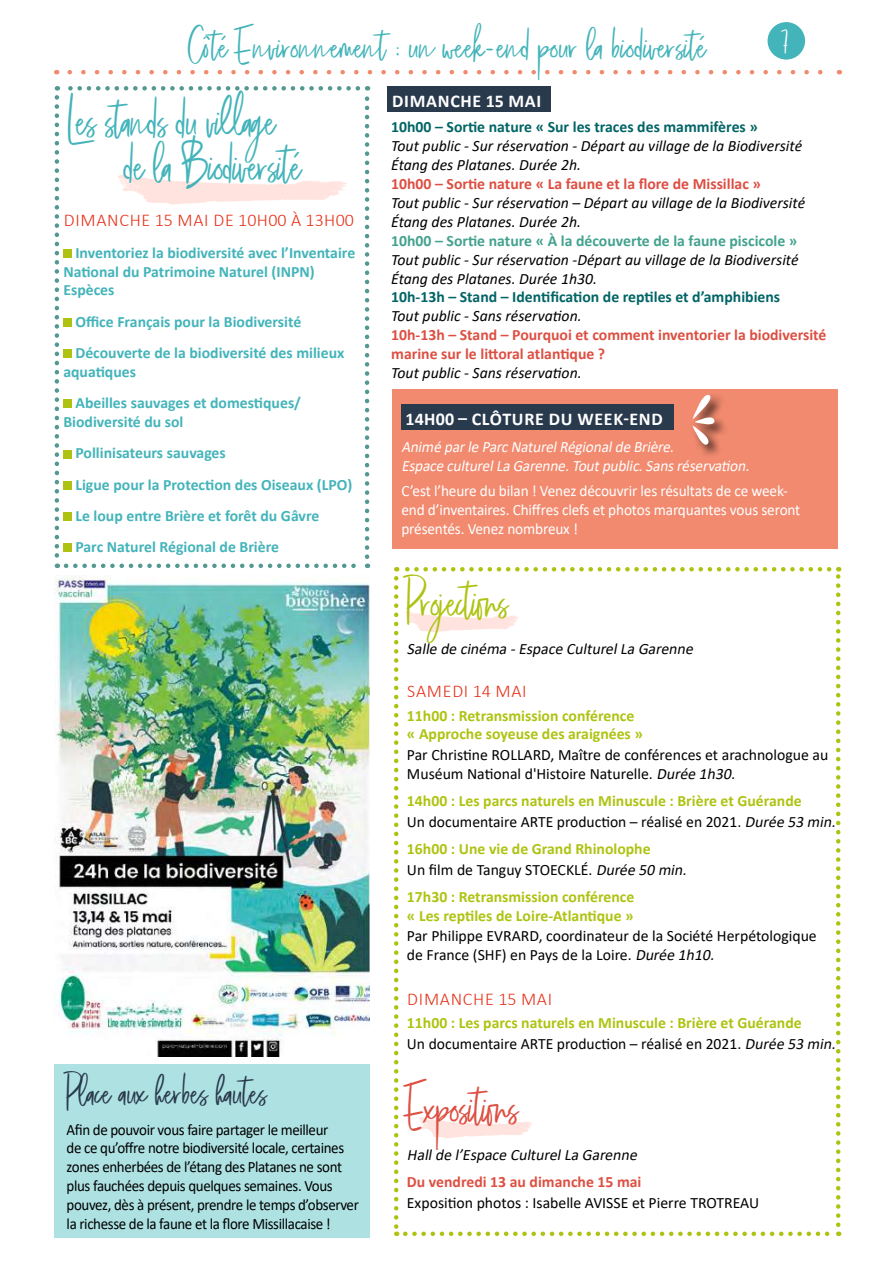
<style>
.page{position:relative;width:893px;height:1263px;background:#fff}
.page>*{position:absolute;margin:0;border:0;box-sizing:border-box;transform-origin:0 0}
.t1{font:49.5px/45px "tiarawiliams";letter-spacing:-.015em;color:#43b4ba;scale:.92 1}
.t2{font:49.5px "tiarawiliams";letter-spacing:-.015em;color:#aec311;scale:.92 1}
.t3{font:49.5px "tiarawiliams";letter-spacing:-.015em;color:#dd4f42;scale:.92 1}
.t4{font:39px "tiarawiliams";color:#43b4ba}
.t5{font:39px "tiarawiliams";color:#2a3a4d;scale:.96 1}
.t6{font:27px "tiarawiliams";color:#fff}
.t7{font:300 18px "Calibri";letter-spacing:.04em;color:#e6331a}
.t8{font:700 18px "Calibri";letter-spacing:.04em;color:#fff}
.t9{font:700 15.75px/20.7px "Calibri";color:#aec311}
.t10{font:700 15.75px/31.2px "Calibri";color:#43b4ba}
.t11{font:italic 15.75px/18.9px "Calibri";color:#000}
.t12{font:15.75px/18.9px "Calibri";letter-spacing:-.025em;color:#000;scale:.95 1}
.t13{font:15.75px/18.9px "Calibri";color:#000}
.t14{font:700 15.75px/18.9px "Calibri";color:#dd4f42}
.t15{font:15.75px/18.9px "Calibri";letter-spacing:-.01em;color:#fff}
.t16{font:700 15.75px "Calibri";color:#026465}
.t17{font:italic 15.75px/18.9px "Calibri";color:#fff}
.t18{font:italic 15.75px "Calibri";color:#000}
.t19{font:700 15.75px "Calibri";color:#43a28e}
.s1{font-style:italic}
.s2{font-weight:400;color:#000}
.s3{font-weight:400;font-style:italic;color:#000}
</style>
<div class="page">
<div style="left:54px;top:1064px;width:316px;height:174px;background:#aee1e2"></div>
<div style="left:388px;top:86px;width:163px;height:26px;background:#2a3a4d"></div>
<div style="left:768px;top:22px;width:37px;height:38px;background:#43b4ba;border-radius:50%"></div>
<svg style="left:70px;top:70px;width:753px;height:4px"></svg>
<img style="left:54px;top:575px;width:316px;height:481px">
<div style="left:393px;top:389px;width:445px;height:159px;background:#f18a6f"></div>
<div style="left:401px;top:404px;width:273px;height:25px;background:#2a3a4d"></div>
<svg style="left:118px;top:174px;width:229px;height:30px"></svg>
<div style="left:63px;top:249px;width:9px;height:9px;background:#aec311"></div>
<div style="left:63px;top:318px;width:9px;height:9px;background:#aec311"></div>
<div style="left:63px;top:349px;width:9px;height:9px;background:#aec311"></div>
<div style="left:63px;top:400px;width:9px;height:8px;background:#aec311"></div>
<div style="left:63px;top:450px;width:9px;height:8px;background:#aec311"></div>
<div style="left:63px;top:481px;width:9px;height:8px;background:#aec311"></div>
<div style="left:63px;top:512px;width:9px;height:9px;background:#aec311"></div>
<div style="left:63px;top:543px;width:9px;height:9px;background:#aec311"></div>
<svg style="left:55px;top:97px;width:4px;height:471px"></svg>
<svg style="left:66px;top:563px;width:302px;height:5px"></svg>
<svg style="left:365px;top:86px;width:4px;height:471px"></svg>
<svg style="left:57px;top:86px;width:301px;height:5px"></svg>
<svg style="left:419px;top:1117px;width:113px;height:21px"></svg>
<svg style="left:405px;top:611px;width:113px;height:21px"></svg>
<svg style="left:394px;top:578px;width:4px;height:658px"></svg>
<svg style="left:405px;top:1231px;width:434px;height:5px"></svg>
<svg style="left:836px;top:567px;width:4px;height:658px"></svg>
<svg style="left:396px;top:567px;width:433px;height:4px"></svg>
<div style="left:691px;top:393px;width:37px;height:65px;background:#000;opacity:.75"></div>
<svg style="left:692px;top:393px;width:24px;height:57px"></svg>
<h2 class="t4" style="left:188px;top:21px;width:520px">Côté Environnement : un week-end pour la biodiversité</h2>
<h3 class="t6" style="left:782px;top:24px;width:8px">7</h3>
<h1 class="t1" style="left:124px;top:94px;width:195px;text-indent:-56px">Les stands du village de la Biodiversité</h1>
<p class="t7" style="left:64px;top:209px;width:292px">DIMANCHE 15 MAI DE 10H00 À 13H00</p>
<p class="t10" style="left:63px;top:243px;width:293px;line-height:18.9px;text-indent:12px">Inventoriez la biodiversité avec l’Inventaire<br>National du Patrimoine Naturel (INPN)<br>Espèces</p>
<p class="t10" style="left:75px;top:306px;width:270px">Office Français pour la Biodiversité<br>Découverte de la biodiversité des milieux</p>
<p class="t10" style="left:75px;top:356px;width:227px;text-indent:-12px">aquatiques<br>Abeilles sauvages et domestiques/</p>
<p class="t10" style="left:75px;top:406px;width:278px;text-indent:-12px">Biodiversité du sol<br>Pollinisateurs sauvages<br>Ligue pour la Protection des Oiseaux (LPO)<br>Le loup entre Brière et forêt du Gâvre<br>Parc Naturel Régional de Brière</p>
<h2 class="t5" style="left:67px;top:1067px;width:210px">Place aux herbes hautes</h2>
<p class="t12" style="left:67px;top:1119px;width:309px">Afin de pouvoir vous faire partager le meilleur<br>de ce qu’offre notre biodiversité locale, certaines zones enherbées de l’étang des Platanes ne sont plus fauchées depuis quelques semaines. Vous pouvez, dès à présent, prendre le temps d’observer la richesse de la faune et la flore Missillacaise !</p>
<p class="t8" style="left:392px;top:89px;width:151px">DIMANCHE 15 MAI</p>
<p class="t16" style="left:391px;top:116px;width:368px">10h00 – Sortie nature « Sur les traces des mammifères »</p>
<p class="t11" style="left:391px;top:136px;width:412px">Tout public - Sur réservation - Départ au village de la Biodiversité<br>Étang des Platanes. Durée 2h.</p>
<p class="t14" style="left:391px;top:174px;width:371px">10h00 – Sortie nature « La faune et la flore de Missillac »</p>
<p class="t11" style="left:391px;top:193px;width:416px">Tout public - Sur réservation – Départ au village de la Biodiversité<br>Étang des Platanes. Durée 2h.</p>
<p class="t19" style="left:391px;top:229px;width:408px">10h00 – Sortie nature « À la découverte de la faune piscicole »</p>
<p class="t11" style="left:391px;top:249px;width:409px">Tout public - Sur réservation -Départ au village de la Biodiversité<br>Étang des Platanes. Durée 1h30.</p>
<p class="t16" style="left:391px;top:286px;width:390px">10h-13h – Stand – Identification de reptiles et d’amphibiens</p>
<p class="t11" style="left:391px;top:306px;width:192px">Tout public - Sans réservation.</p>
<p class="t14" style="left:391px;top:325px;width:437px">10h-13h – Stand – Pourquoi et comment inventorier la biodiversité marine sur le littoral atlantique ?</p>
<p class="t11" style="left:391px;top:363px;width:192px">Tout public - Sans réservation.</p>
<p class="t8" style="left:406px;top:406px;width:259px">14H00 – CLÔTURE DU WEEK-END</p>
<p class="t17" style="left:401px;top:437px;width:353px">Animé parle ParcNaturelRégionalde Brière.<br>Espace culturelLaGarenne.Toutpublic.Sansréservation.</p>
<p class="t15" style="left:401px;top:481px;width:400px">C’est l’heure du bilan ! Venez découvrir les résultats de ce week&shy;end d’inventaires. Chiffres clefs et photos marquantes vous seront présentés. Venez nombreux !</p>
<h1 class="t2" style="left:407px;top:569px;width:112px">Projections</h1>
<p class="t18" style="left:407px;top:638px;width:291px">Salle de cinéma -Espace CulturelLa Garenne</p>
<p class="t7" style="left:407px;top:680px;width:121px">SAMEDI 14 MAI</p>
<p class="t9" style="left:407px;top:706px;width:237px;line-height:18.9px">11h00 : Retransmission conférence « Approche soyeuse des araignées »</p>
<p class="t13" style="left:407px;top:745px;width:423px">Par Christine ROLLARD, Maître de conférences et arachnologue au<br>Muséum National d'Histoire Naturelle. <span class="s1">Durée 1h30.</span></p>
<p class="t9" style="left:407px;top:790px;width:434px">14h00 : Les parcs naturels en Minuscule : Brière et Guérande<br><span class="s2">Un documentaire ARTE production – réalisé en 2021.</span> <span class="s3">Durée 53 min.</span></p>
<p class="t9" style="left:407px;top:838px;width:285px">16h00 : Une vie de Grand Rhinolophe<br><span class="s2">Un film de Tanguy STOECKLÉ.</span> <span class="s3">Durée 50 min.</span></p>
<p class="t9" style="left:407px;top:887px;width:229px;line-height:18.9px">17h30 : Retransmission conférence « Les reptiles de Loire-Atlantique »</p>
<p class="t13" style="left:407px;top:926px;width:411px">Par Philippe EVRARD, coordinateur de la Société Herpétologique de France (SHF) en Pays de la Loire. <span class="s1">Durée 1h10.</span></p>
<p class="t7" style="left:407px;top:988px;width:146px">DIMANCHE 15 MAI</p>
<p class="t9" style="left:407px;top:1012px;width:434px">11h00 : Les parcs naturels en Minuscule : Brière et Guérande<br><span class="s2">Un documentaire ARTE production – réalisé en 2021.</span> <span class="s3">Durée 53 min.</span></p>
<h1 class="t3" style="left:407px;top:1075px;width:123px">Expositions</h1>
<p class="t18" style="left:407px;top:1144px;width:235px">Hallde l’Espace CulturelLa Garenne</p>
<p class="t14" style="left:407px;top:1172px;width:236px">Du vendredi 13 au dimanche 15 mai</p>
<p class="t13" style="left:407px;top:1193px;width:354px">Exposition photos : Isabelle AVISSE et Pierre TROTREAU</p>
</div>
